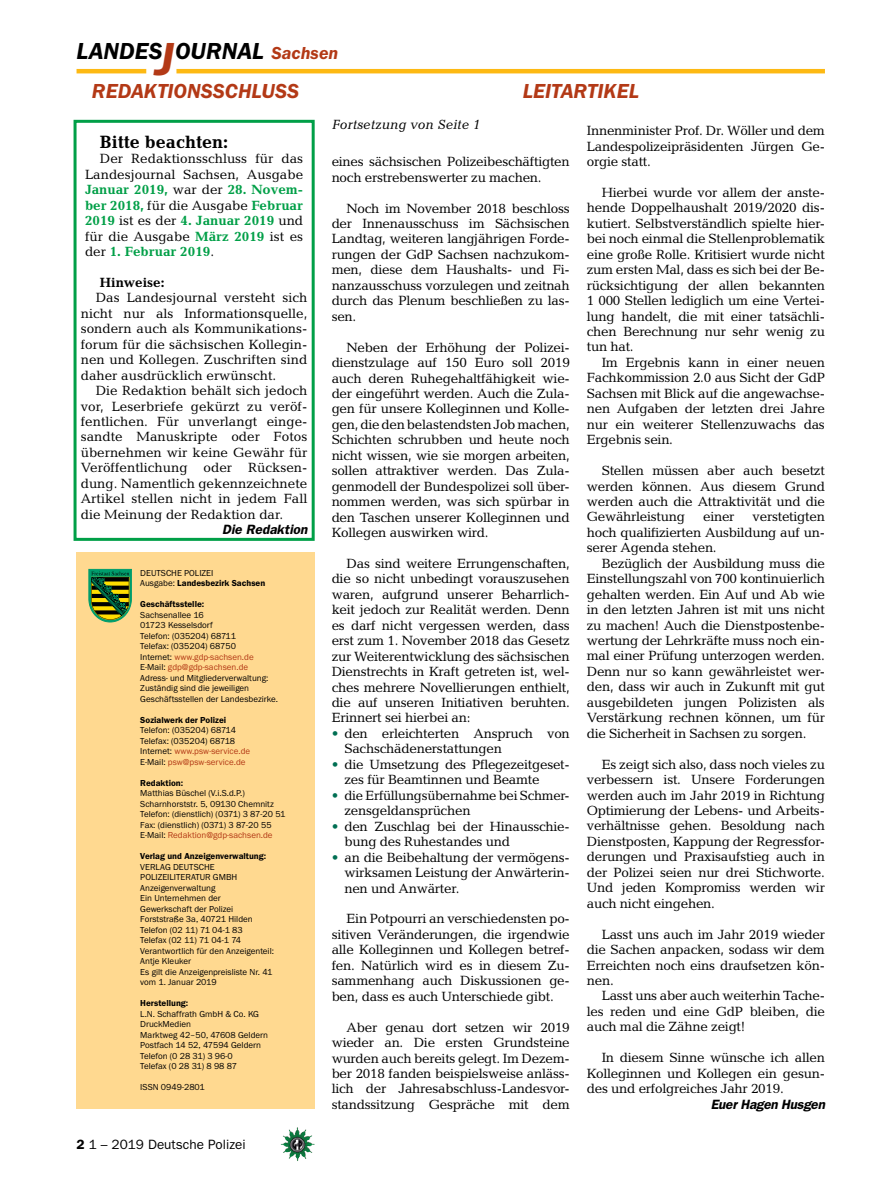
<style>
.page{position:relative;width:893px;height:1191px;background:#fff}
.page>*{position:absolute;margin:0;border:0;box-sizing:border-box;transform-origin:0 0}
.t1{font:italic 600 24px "Franklin Gothic Itc T";color:#000}
.t2{font:italic 600 21px "Franklin Gothic Itc T";color:#b33916}
.t3{font:700 18px "Candida";color:#000}
.t4{font:13.5px/15.5px "Candida";letter-spacing:-.02em;color:#000;text-align:justify}
.t5{font:13.5px "Franklin Gothic";color:#000}
.t6{font:italic 13.5px "Candida";color:#000}
.t7{font:italic 600 13.5px "Franklin Gothic";letter-spacing:-.02em;color:#000}
.t8{font:italic 600 13.5px "Franklin Gothic";color:#000}
.t9{font:700 13.5px "Candida";color:#000}
.t10{font:9px/10.5px "Franklin Gothic Itc T";color:#000}
.t11{font:600 9px "Franklin Gothic Itc T";color:#000}
.s1{font-size:48px;color:#b33916}
.s2{font-size:18px;color:#b33916}
.s3{font-weight:700;color:#009f47}
.s4{font-weight:600}
.s5{color:#b33916}
.s6{color:#006f53}
</style>
<div class="page">
<hr style="left:77px;top:69px;width:69px;height:4px;background:#fdb913">
<hr style="left:176px;top:69px;width:649px;height:4px;background:#fdb913">
<img style="left:281px;top:1128px;width:16px;height:24px">
<div style="left:77px;top:552px;width:238px;height:557px;background:#ffd990"></div>
<svg style="left:89px;top:569px;width:42px;height:53px;background:#4f792f"></svg>
<div style="left:74px;top:120px;width:241px;height:421px;border:3px solid #009f47"></div>
<h1 class="t1" style="left:77px;top:37px;width:263px">LANDES<span class="s1">J</span>OURNAL <span class="s2">SACHSEN</span></h1>
<h2 class="t2" style="left:92px;top:79px;width:14px">REDA</h2>
<h2 class="t2" style="left:144px;top:79px;width:44px">KTIONSSCHLUSS</h2>
<h2 class="t2" style="left:523px;top:79px;width:106px">LEITAR TIKEL</h2>
<h3 class="t3" style="left:100px;top:131px;width:130px">Bitte beachten:</h3>
<p class="t4" style="left:85px;top:151px;width:220px;text-indent:15px">Der Redaktionsschluss für das Landesjournal Sachsen, Ausgabe <span class="s3">Januar 2019,</span> war der <span class="s3">28. Novem&shy;ber 2018,</span> für die Ausgabe <span class="s3">Februar 2019</span> ist es der <span class="s3">4. Januar 2019</span> und für die Ausgabe <span class="s3">März 2019</span> ist es der <span class="s3">1. Februar 2019</span>.</p>
<p class="t9" style="left:100px;top:275px;width:66px">Hinweise:</p>
<p class="t4" style="left:81px;top:290px;width:228px;text-indent:15px">Das Landesjournal versteht sich nicht nur als Informationsquelle, sondern auch als Kommunikations&shy;forum für die sächsischen Kollegin&shy;nen und Kollegen. Zuschriften sind daher ausdrücklich erwünscht.</p>
<p class="t4" style="left:81px;top:383px;width:228px;text-indent:15px">Die Redaktion behält sich jedoch vor, Leserbriefe gekürzt zu veröf&shy;fentlichen. Für unverlangt einge&shy;sandte Manuskripte oder Fotos übernehmen wir keine Gewähr für Veröffentlichung oder Rücksen&shy;dung. Namentlich gekennzeichnete Artikel stellen nicht in jedem Fall die Meinung der Redaktion dar.</p>
<p class="t8" style="left:222px;top:521px;width:87px">Die Redaktion</p>
<p class="t10" style="left:140px;top:567px;width:127px">DEUTSCHE POLIZEI<br>Ausgabe: <span class="s4">Landesbezirk Sachsen</span></p>
<p class="t11" style="left:140px;top:599px;width:65px">Geschäftsstelle:</p>
<p class="t10" style="left:140px;top:609px;width:139px">Sachsenallee 16<br>01723 Kesselsdorf<br>Telefon: (035204) 68711<br>Telefax: (035204) 68750<br>Internet: <span class="s5">www.gdp-sachsen.de<br></span>E-Mail: <span class="s5">gdp@gdp-sachsen.de<br></span>Adress- und Mitgliederverwaltung:<br>Zuständig sind die jeweiligen<br>Geschäftsstellen der Landesbezirke.</p>
<p class="t11" style="left:140px;top:714px;width:87px">Sozialwerk der Polizei</p>
<p class="t10" style="left:140px;top:725px;width:111px">Telefon: (035204) 68714<br>Telefax: (035204) 68718<br>Internet: <span class="s5">www.psw-service.de<br></span>E-Mail: <span class="s5">psw@psw-service.de</span></p>
<p class="t11" style="left:140px;top:777px;width:44px">Redaktion:</p>
<p class="t10" style="left:140px;top:788px;width:147px">Matthias Büschel (V.i.S.d.P.)<br>Scharnhorststr. 5, 09130 Chemnitz Telefon: (dienstlich) (0371) 3 87-20 51<br>Fax: (dienstlich) (0371) 3 87-20 55<br>E-Mail: <span class="s5">Redaktion@gdp-sachsen.de</span></p>
<p class="t11" style="left:140px;top:851px;width:127px">Verlag und Anzeigenverwaltung:</p>
<p class="t10" style="left:140px;top:861px;width:135px">VERLAG DEUTSCHE<br>POLIZEILITERATUR GMBH<br>Anzeigenverwaltung<br>Ein Unternehmen der<br>Gewerkschaft der Polizei<br>Forststraße 3a, 40721 Hilden<br>Telefon (02 11) 71 04-1 83<br>Telefax (02 11) 71 04-1 74<br>Verantwortlich für den Anzeigenteil:<br>Antje Kleuker<br>Es gilt die Anzeigenpreisliste Nr. 41 vom 1. Januar 2019</p>
<p class="t11" style="left:140px;top:998px;width:50px">Herstellung:</p>
<p class="t10" style="left:140px;top:1008px;width:129px">L.N. Schaffrath GmbH &amp; Co. KG<br>DruckMedien<br>Marktweg 42–50, 47608 Geldern<br>Postfach 14 52, 47594 Geldern<br>Telefon (0 28 31) 3 96-0<br>Telefax (0 28 31) 8 98 87</p>
<p class="t10" style="left:140px;top:1082px;width:66px">ISSN 0949-2801</p>
<p class="t5" style="left:77px;top:1136px;width:171px"><span class="s4">2</span> 1 – 2019 Deutsche Polizei</p>
<p class="t6" style="left:332px;top:116px;width:150px">Fortsetzung von Seite 1</p>
<p class="t4" style="left:332px;top:154px;width:240px">eines sächsischen Polizeibeschäftigten noch erstrebenswerter zu machen.</p>
<p class="t4" style="left:332px;top:200px;width:240px;text-indent:15px">Noch im November 2018 beschloss der Innenausschuss im Sächsischen Landtag, weiteren langjährigen Forde&shy;rungen der GdP Sachsen nachzukom&shy;men, diese dem Haushalts- und Fi&shy;nanzausschuss vorzulegen und zeitnah durch das Plenum beschließen zu las&shy;sen.</p>
<p class="t4" style="left:332px;top:339px;width:240px;text-indent:15px">Neben der Erhöhung der Polizei&shy;dienstzulage auf 150 Euro soll 2019 auch deren Ruhegehaltfähigkeit wie&shy;der eingeführt werden. Auch die Zula&shy;gen für unsere Kolleginnen und Kolle&shy;gen, die den belastendsten Job machen, Schichten schrubben und heute noch nicht wissen, wie sie morgen arbeiten, sollen attraktiver werden. Das Zula&shy;genmodell der Bundespolizei soll über&shy;nommen werden, was sich spürbar in den Taschen unserer Kolleginnen und Kollegen auswirken wird.</p>
<p class="t4" style="left:332px;top:555px;width:240px;text-indent:15px">Das sind weitere Errungenschaften, die so nicht unbedingt vorauszusehen waren, aufgrund unserer Beharrlich&shy;keit jedoch zur Realität werden. Denn es darf nicht vergessen werden, dass erst zum 1. November 2018 das Gesetz zur Weiterentwicklung des sächsischen Dienstrechts in Kraft getreten ist, wel&shy;ches mehrere Novellierungen enthielt, die auf unseren Initiativen beruhten.<br>Erinnert sei hierbei an:</p>
<p class="t4" style="left:344px;top:725px;width:227px;text-indent:-13px"><span class="s6">•</span> den erleichterten Anspruch von<br>Sachschädenerstattungen</p>
<p class="t4" style="left:344px;top:756px;width:227px;text-indent:-13px"><span class="s6">•</span> die Umsetzung des Pflegezeitgeset&shy;zes für Beamtinnen und Beamte</p>
<p class="t4" style="left:344px;top:787px;width:227px;text-indent:-13px"><span class="s6">•</span> die Erfüllungsübernahme bei Schmer&shy;zensgeldansprüchen</p>
<p class="t4" style="left:344px;top:818px;width:227px;text-indent:-13px"><span class="s6">•</span> den Zuschlag bei der Hinausschie&shy;bung des Ruhestandes und</p>
<p class="t4" style="left:344px;top:849px;width:227px;text-indent:-13px"><span class="s6">•</span> an die Beibehaltung der vermögens&shy;wirksamen Leistung der Anwärterin&shy;nen und Anwärter.</p>
<p class="t4" style="left:332px;top:911px;width:240px;text-indent:15px">Ein Potpourri an verschiedensten po&shy;sitiven Veränderungen, die irgendwie alle Kolleginnen und Kollegen betref&shy;fen. Natürlich wird es in diesem Zu&shy;sammenhang auch Diskussionen ge&shy;ben, dass es auch Unterschiede gibt.</p>
<p class="t4" style="left:332px;top:1019px;width:240px;text-indent:15px">Aber genau dort setzen wir 2019 wieder an. Die ersten Grundsteine wurden auch bereits gelegt. Im Dezem&shy;ber 2018 fanden beispielsweise anläss&shy;lich der Jahresabschluss-Landesvor&shy;standssitzung Gespräche mit dem</p>
<p class="t4" style="left:587px;top:123px;width:240px">Innenminister Prof. Dr. Wöller und dem Landespolizeipräsidenten Jürgen Ge&shy;orgie statt.</p>
<p class="t4" style="left:587px;top:185px;width:240px;text-indent:15px">Hierbei wurde vor allem der anste&shy;hende Doppelhaushalt 2019/2020 dis&shy;kutiert. Selbstverständlich spielte hier&shy;bei noch einmal die Stellenproblematik eine große Rolle. Kritisiert wurde nicht zum ersten Mal, dass es sich bei der Be&shy;rücksichtigung der allen bekannten 1 000 Stellen lediglich um eine Vertei&shy;lung handelt, die mit einer tatsächli&shy;chen Berechnung nur sehr wenig zu tun hat.</p>
<p class="t4" style="left:587px;top:355px;width:240px;text-indent:15px">Im Ergebnis kann in einer neuen Fachkommission 2.0 aus Sicht der GdP Sachsen mit Blick auf die angewachse&shy;nen Aufgaben der letzten drei Jahre nur ein weiterer Stellenzuwachs das Ergebnis sein.</p>
<p class="t4" style="left:587px;top:463px;width:240px;text-indent:15px">Stellen müssen aber auch besetzt werden können. Aus diesem Grund werden auch die Attraktivität und die Gewährleistung</p>
<p class="t4" style="left:587px;top:509px;width:240px;text-indent:166px">verstetigten hoch qualifizierten Ausbildung auf un&shy;serer Agenda stehen.</p>
<p class="t4" style="left:587px;top:555px;width:240px;text-indent:15px">Bezüglich der Ausbildung muss die Einstellungszahl von 700 kontinuierlich gehalten werden. Ein Auf und Ab wie in den letzten Jahren ist mit uns nicht zu machen! Auch die Dienstpostenbe&shy;wertung der Lehrkräfte muss noch ein&shy;mal einer Prüfung unterzogen werden.<br>Denn nur so kann gewährleistet wer&shy;den, dass wir auch in Zukunft mit gut ausgebildeten jungen Polizisten als Verstärkung rechnen können, um für die Sicherheit in Sachsen zu sorgen.</p>
<p class="t4" style="left:587px;top:756px;width:240px;text-indent:15px">Es zeigt sich also, dass noch vieles zu verbessern ist. Unsere Forderungen werden auch im Jahr 2019 in Richtung Optimierung der Lebens- und Arbeits&shy;verhältnisse gehen. Besoldung nach Dienstposten, Kappung der Regressfor&shy;derungen und Praxisaufstieg auch in der Polizei seien nur drei Stichworte.<br>Und jeden Kompromiss werden wir auch nicht eingehen.</p>
<p class="t4" style="left:587px;top:926px;width:240px;text-indent:15px">Lasst uns auch im Jahr 2019 wieder die Sachen anpacken, sodass wir dem Erreichten noch eins draufsetzen kön&shy;nen.</p>
<p class="t4" style="left:587px;top:988px;width:240px;text-indent:15px">Lasst uns aber auch weiterhin Tache&shy;les reden und eine GdP bleiben, die auch mal die Zähne zeigt!</p>
<p class="t4" style="left:587px;top:1050px;width:240px;text-indent:15px">In diesem Sinne wünsche ich allen Kolleginnen und Kollegen ein gesun&shy;des und erfolgreiches Jahr 2019.</p>
<p class="t7" style="left:711px;top:1096px;width:116px">Euer Hagen Husgen</p>
<p class="t4" style="left:703px;top:509px;width:33px">einer</p>
</div>
